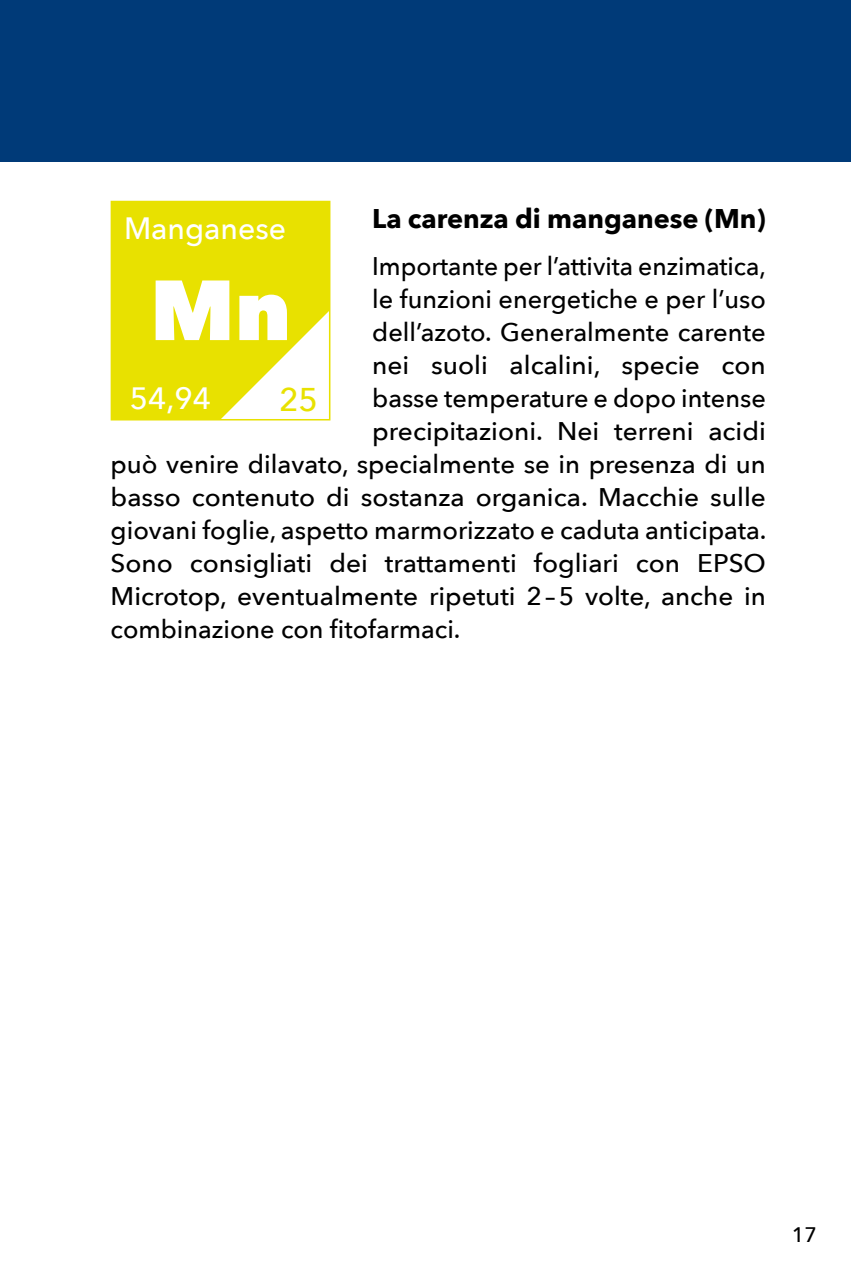
<style>
.page{position:relative;width:851px;height:1276px;background:#fff}
.page>*{position:absolute;margin:0;border:0;box-sizing:border-box;transform-origin:0 0}
.t1{font:800 84px "Avenir Next";color:#fff}
.t2{font:500 32.7px "Avenir Next";color:#e8e100}
.t3{font:500 30.9px "Avenir Next";color:#fff}
.t4{font:700 27px "Avenir Next";color:#000}
.t5{font:500 25.5px "Avenir Next";color:#000}
.t6{font:500 21px "Avenir Next";color:#000}
</style>
<div class="page">
<div style="left:0;top:0;width:850px;height:162px;background:#003a78"></div>
<svg style="left:111px;top:201px;width:218px;height:218px;background:#eae41f"></svg>
<p class="t4" style="left:372px;top:195px;width:395px">La carenza di manganese (Mn)</p>
<p class="t5" style="left:372px;top:244px;width:395px">Importante per l’attivita enzimatica,</p>
<p class="t5" style="left:372px;top:277px;width:395px">le funzioni energetiche e per l’uso</p>
<p class="t5" style="left:372px;top:310px;width:395px">dell’azoto. Generalmente carente</p>
<p class="t5" style="left:372px;top:343px;width:395px">nei suoli alcalini, specie con</p>
<p class="t5" style="left:372px;top:376px;width:395px">basse temperature e dopo intense</p>
<p class="t5" style="left:372px;top:409px;width:395px">precipitazioni. Nei terreni acidi</p>
<p class="t5" style="left:111px;top:442px;width:656px">può venire dilavato, specialmente se in presenza di un</p>
<p class="t5" style="left:111px;top:475px;width:656px">basso contenuto di sostanza organica. Macchie sulle</p>
<p class="t5" style="left:111px;top:508px;width:657px">giovani foglie, aspetto marmorizzato e caduta anticipata.</p>
<p class="t5" style="left:111px;top:541px;width:656px">Sono consigliati dei trattamenti fogliari con EPSO</p>
<p class="t5" style="left:111px;top:574px;width:656px">Microtop, eventualmente ripetuti 2–5 volte, anche in</p>
<p class="t5" style="left:111px;top:607px;width:351px">combinazione con fitofarmaci.</p>
<p class="t3" style="left:124px;top:202px;width:163px">Manganese</p>
<h1 class="t1" style="left:150px;top:258px;width:142px">Mn</h1>
<p class="t3" style="left:130px;top:372px;width:83px">54,94</p>
<p class="t2" style="left:279px;top:372px;width:41px">25</p>
<p class="t6" style="left:791px;top:1216px;width:26px">17</p>
</div>
